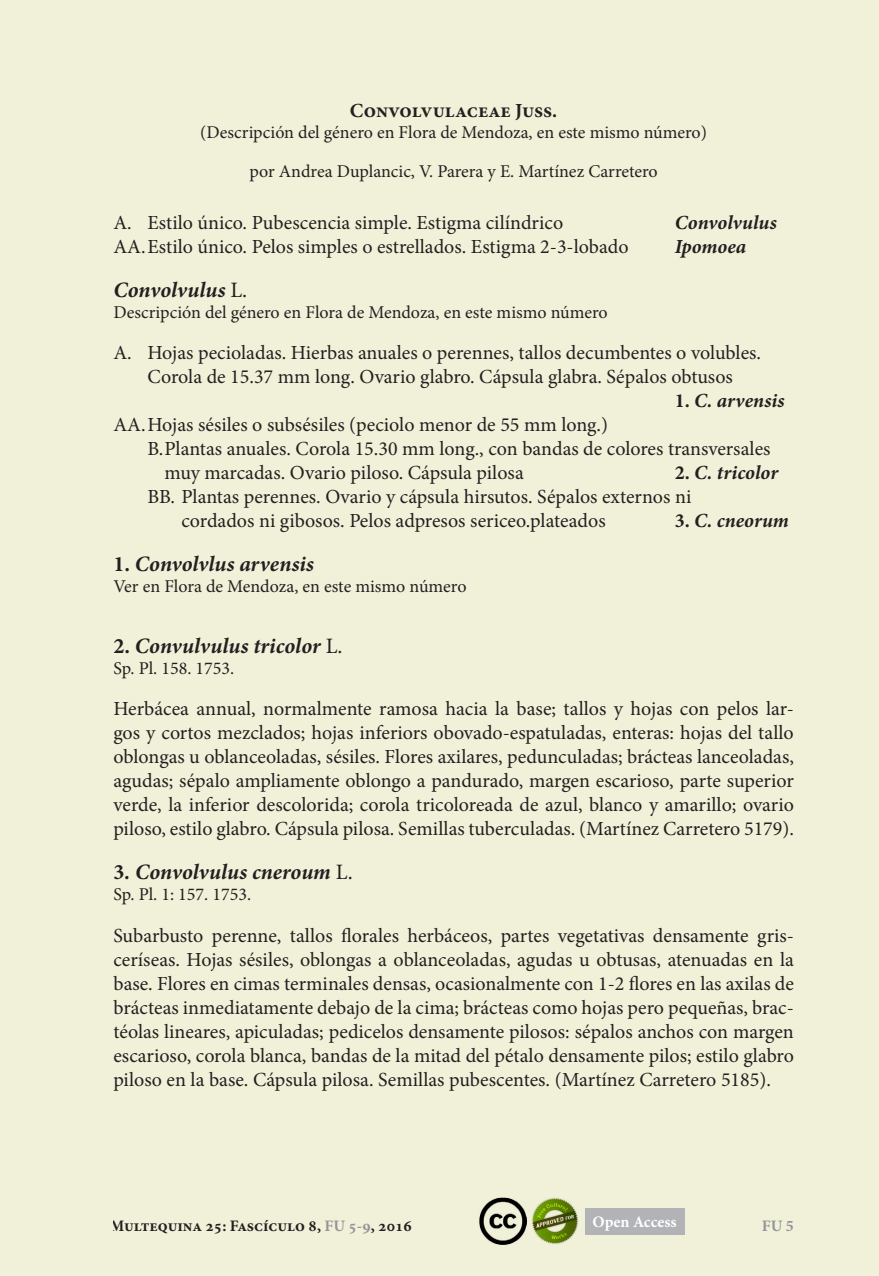
<style>
.page{position:relative;width:879px;height:1276px;background:#f1f0d8}
.page>*{position:absolute;margin:0;border:0;box-sizing:border-box;transform-origin:0 0}
.Especie_2{font:italic 700 22px "Minion Pro";color:#231f20}
.Texto_principal_s_s{font:20px/24px "Minion Pro";color:#231f20;text-align:justify}
.Con_tab{font:20px "Minion Pro";color:#231f20}
.Con_tab-2{font:italic 700 20px "Minion Pro";color:#231f20}
.Tit__ppal{font:700 20px "Minion Pro";color:#231f20}
.Datos_especie{font:18px "Minion Pro";color:#231f20}
.Autores{font:18px "Minion Pro";color:#231f20}
.t1{font:700 16px "Minion Pro";color:#231f20}
.Pie_de_página_-_der{font:700 16px "Minion Pro";color:#fff}
.Pág__der{font:700 16px "Minion Pro";color:#939598}
.s1{font-weight:400;font-style:normal}
.s2{font-style:normal}
.s3{color:#939598}
</style>
<div class="page">
<div style="left:584px;top:1208px;width:100px;height:26px;background:#b2b3b7"></div>
<img style="left:479px;top:1197px;width:47px;height:47px">
<img style="left:532px;top:1198px;width:46px;height:46px">
<p class="Tit__ppal" style="left:350px;top:96px;width:209px">Convolvulaceae Juss.</p>
<p class="Autores" style="left:200px;top:120px;width:508px">(Descripción del género en Flora de Mendoza, en este mismo número)</p>
<p class="Autores" style="left:250px;top:159px;width:410px">por Andrea Duplancic, V. Parera y E. Martínez Carretero</p>
<p class="Con_tab" style="left:113px;top:209px;width:451px">A. Estilo único. Pubescencia simple. Estigma cilíndrico</p>
<p class="Con_tab-2" style="left:675px;top:209px;width:103px">Convolvulus</p>
<p class="Con_tab" style="left:113px;top:233px;width:517px">AA.Estilo único. Pelos simples o estrellados. Estigma 2-3-lobado</p>
<p class="Con_tab-2" style="left:675px;top:233px;width:73px">Ipomoea</p>
<p class="Especie_2" style="left:113px;top:274px;width:135px">Convolvulus <span class="s1">L.</span></p>
<p class="Datos_especie" style="left:113px;top:300px;width:496px">Descripción del género en Flora de Mendoza, en este mismo número</p>
<p class="Con_tab" style="left:113px;top:339px;width:649px">A. Hojas pecioladas. Hierbas anuales o perennes, tallos decumbentes o volubles.</p>
<p class="Con_tab" style="left:147px;top:363px;width:587px">Corola de 15.37 mm long. Ovario glabro. Cápsula glabra. Sépalos obtusos</p>
<p class="Con_tab-2" style="left:675px;top:387px;width:111px"><span class="s2">1.</span> C. arvensis</p>
<p class="Con_tab" style="left:113px;top:411px;width:496px">AA.Hojas sésiles o subsésiles (peciolo menor de 55 mm long.)</p>
<p class="Con_tab" style="left:147px;top:435px;width:624px">B.Plantas anuales. Corola 15.30 mm long., con bandas de colores transversales</p>
<p class="Con_tab" style="left:164px;top:459px;width:361px">muy marcadas. Ovario piloso. Cápsula pilosa</p>
<p class="Con_tab-2" style="left:675px;top:459px;width:105px"><span class="s2">2.</span> C. tricolor</p>
<p class="Con_tab" style="left:147px;top:483px;width:545px">BB. Plantas perennes. Ovario y cápsula hirsutos. Sépalos externos ni</p>
<p class="Con_tab" style="left:181px;top:507px;width:426px">cordados ni gibosos. Pelos adpresos sericeo.plateados</p>
<p class="Con_tab-2" style="left:675px;top:507px;width:116px"><span class="s2">3.</span> C. cneorum</p>
<p class="Especie_2" style="left:113px;top:548px;width:202px"><span class="s2">1.</span> Convolvlus arvensis</p>
<p class="Datos_especie" style="left:113px;top:574px;width:354px">Ver en Flora de Mendoza, en este mismo número</p>
<p class="Especie_2" style="left:113px;top:630px;width:231px"><span class="s2">2.</span> Convulvulus tricolor <span class="s1">L.</span></p>
<p class="Datos_especie" style="left:113px;top:656px;width:122px">Sp. Pl. 158. 1753.</p>
<p class="Texto_principal_s_s" style="left:113px;top:697px;width:682px">Herbácea annual, normalmente ramosa hacia la base; tallos y hojas con pelos lar&shy;gos y cortos mezclados; hojas inferiors obovado-espatuladas, enteras: hojas del tallo oblongas u oblanceoladas, sésiles. Flores axilares, pedunculadas; brácteas lanceoladas, agudas; sépalo ampliamente oblongo a pandurado, margen escarioso, parte superior verde, la inferior descolorida; corola tricoloreada de azul, blanco y amarillo; ovario piloso, estilo glabro. Cápsula pilosa. Semillas tuberculadas. (Martínez Carretero 5179).</p>
<p class="Especie_2" style="left:113px;top:856px;width:241px"><span class="s2">3</span>. Convolvulus cneroum <span class="s1">L.</span></p>
<p class="Datos_especie" style="left:113px;top:882px;width:139px">Sp. Pl. 1: 157. 1753.</p>
<p class="Texto_principal_s_s" style="left:113px;top:923px;width:682px">Subarbusto perenne, tallos florales herbáceos, partes vegetativas densamente gris&shy;ceríseas. Hojas sésiles, oblongas a oblanceoladas, agudas u obtusas, atenuadas en la base. Flores en cimas terminales densas, ocasionalmente con 1-2 flores en las axilas de brácteas inmediatamente debajo de la cima; brácteas como hojas pero pequeñas, brac&shy;téolas lineares, apiculadas; pedicelos densamente pilosos: sépalos anchos con margen escarioso, corola blanca, bandas de la mitad del pétalo densamente pilos; estilo glabro piloso en la base. Cápsula pilosa. Semillas pubescentes. (Martínez Carretero 5185).</p>
<p class="t1" style="left:110px;top:1214px;width:303px">Multequina 25: Fascículo 8, <span class="s3">FU 5-9</span>, 2016</p>
<p class="Pie_de_página_-_der" style="left:592px;top:1210px;width:86px">Open Access</p>
<p class="Pág__der" style="left:762px;top:1214px;width:33px">FU 5</p>
</div>
